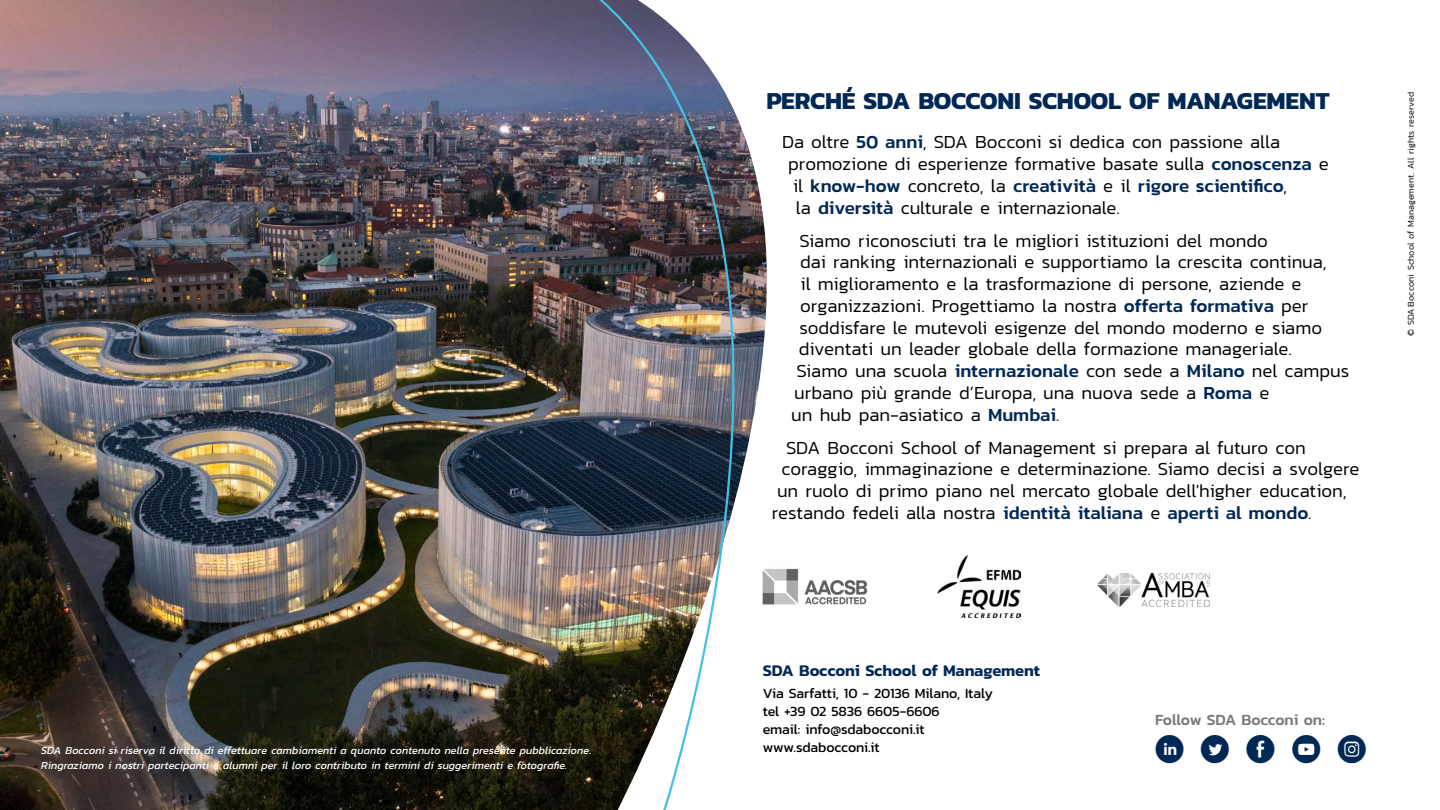
<style>
.page{position:relative;width:1440px;height:810px;background:#fff}
.page>*{position:absolute;margin:0;border:0;box-sizing:border-box;transform-origin:0 0}
.t1{font:27.75px "Social Media Circled";letter-spacing:.595em;color:#002855}
.t2{font:700 24.75px "Kanit";letter-spacing:-.015em;color:#002855}
.t3{font:300 18.75px "Kanit";letter-spacing:-.005em;color:#000}
.t4{font:500 18.75px "Kanit";letter-spacing:-.005em;color:#002855}
.t5{font:600 16.5px "Kanit";letter-spacing:-.01em;color:#002855}
.t6{font:500 15.75px "Kanit";letter-spacing:-.015em;color:#787878}
.t7{font:14.25px/18px "Kanit";letter-spacing:-.015em;color:#000}
.t8{font:italic 10.88px "Kanit";letter-spacing:-.005em;color:#fff}
.t9{font:300 9px "Kanit";letter-spacing:.01em;color:#000}
.s1{font-weight:500;color:#002855}
.s2{font-weight:300;color:#000}
</style>
<div class="page">
<img style="left:0;top:0;width:555px;height:810px">
<img style="left:937px;top:555px;width:84px;height:63px">
<img style="left:1097px;top:574px;width:113px;height:33px">
<img style="left:555px;top:0;width:313px;height:810px">
<h2 class="t2" style="left:766px;top:81px;width:565px">PERCHÉ SDA BOCCONI SCHOOL OF MANAGEMENT</h2>
<p class="t3" style="left:782px;top:129px;width:499px">Da oltre <span class="s1">50 anni</span>, SDA Bocconi si dedica con passione alla</p>
<p class="t3" style="left:788px;top:151px;width:542px">promozione di esperienze formative basate sulla <span class="s1">conoscenza</span> e</p>
<p class="t4" style="left:793px;top:171px;width:496px"><span class="s2">il</span> know-how <span class="s2">concreto, la</span> creatività <span class="s2">e il</span> rigore scientifico<span class="s2">,</span></p>
<p class="t3" style="left:796px;top:194px;width:326px">la <span class="s1">diversità</span> culturale e internazionale.</p>
<p class="t3" style="left:800px;top:227px;width:470px">Siamo riconosciuti tra le migliori istituzioni del mondo</p>
<p class="t3" style="left:800px;top:249px;width:528px">dai ranking internazionali e supportiamo la crescita continua,</p>
<p class="t3" style="left:800px;top:271px;width:503px">il miglioramento e la trasformazione di persone, aziende e</p>
<p class="t3" style="left:800px;top:292px;width:510px">organizzazioni. Progettiamo la nostra <span class="s1">offerta formativa</span> per</p>
<p class="t3" style="left:800px;top:314px;width:524px">soddisfare le mutevoli esigenze del mondo moderno e siamo</p>
<p class="t3" style="left:799px;top:336px;width:494px">diventati un leader globale della formazione manageriale.</p>
<p class="t3" style="left:796px;top:358px;width:554px">Siamo una scuola <span class="s1">internazionale</span> con sede a <span class="s1">Milano</span> nel campus</p>
<p class="t3" style="left:794px;top:379px;width:477px">urbano più grande d’Europa, una nuova sede a <span class="s1">Roma</span> e</p>
<p class="t3" style="left:791px;top:401px;width:270px">un hub pan-asiatico a <span class="s1">Mumbai</span>.</p>
<p class="t3" style="left:786px;top:434px;width:521px">SDA Bocconi School of Management si prepara al futuro con</p>
<p class="t3" style="left:782px;top:456px;width:579px">coraggio, immaginazione e determinazione. Siamo decisi a svolgere</p>
<p class="t3" style="left:777px;top:478px;width:571px">un ruolo di primo piano nel mercato globale dell'higher education,</p>
<p class="t4" style="left:772px;top:498px;width:541px"><span class="s2">restando fedeli alla nostra</span> identità italiana <span class="s2">e</span> aperti al mondo<span class="s2">.</span></p>
<p class="t9" style="left:1405px;top:336px;width:246px;rotate:-90deg">© SDA Bocconi School of Management. All rights reserved</p>
<p class="t5" style="left:763px;top:658px;width:279px">SDA Bocconi School of Management</p>
<p class="t7" style="left:763px;top:684px;width:232px">Via Sarfatti, 10 - 20136 Milano, Italy tel +39 02 5836 6605-6606<br>email: info@sdabocconi.it</p>
<p class="t8" style="left:41px;top:743px;width:552px">SDA Bocconi si riserva il diritto di effettuare cambiamenti a quanto contenuto nella presente pubblicazione.</p>
<p class="t7" style="left:763px;top:738px;width:118px">www.sdabocconi.it</p>
<p class="t8" style="left:41px;top:757px;width:528px">Ringraziamo i nostri partecipanti e alumni per il loro contributo in termini di suggerimenti e fotografie.</p>
<p class="t6" style="left:1155px;top:707px;width:171px">Follow SDA Bocconi on:</p>
<h1 class="t1" style="left:1155px;top:735px;width:213px">CDEMQ</h1>
</div>
